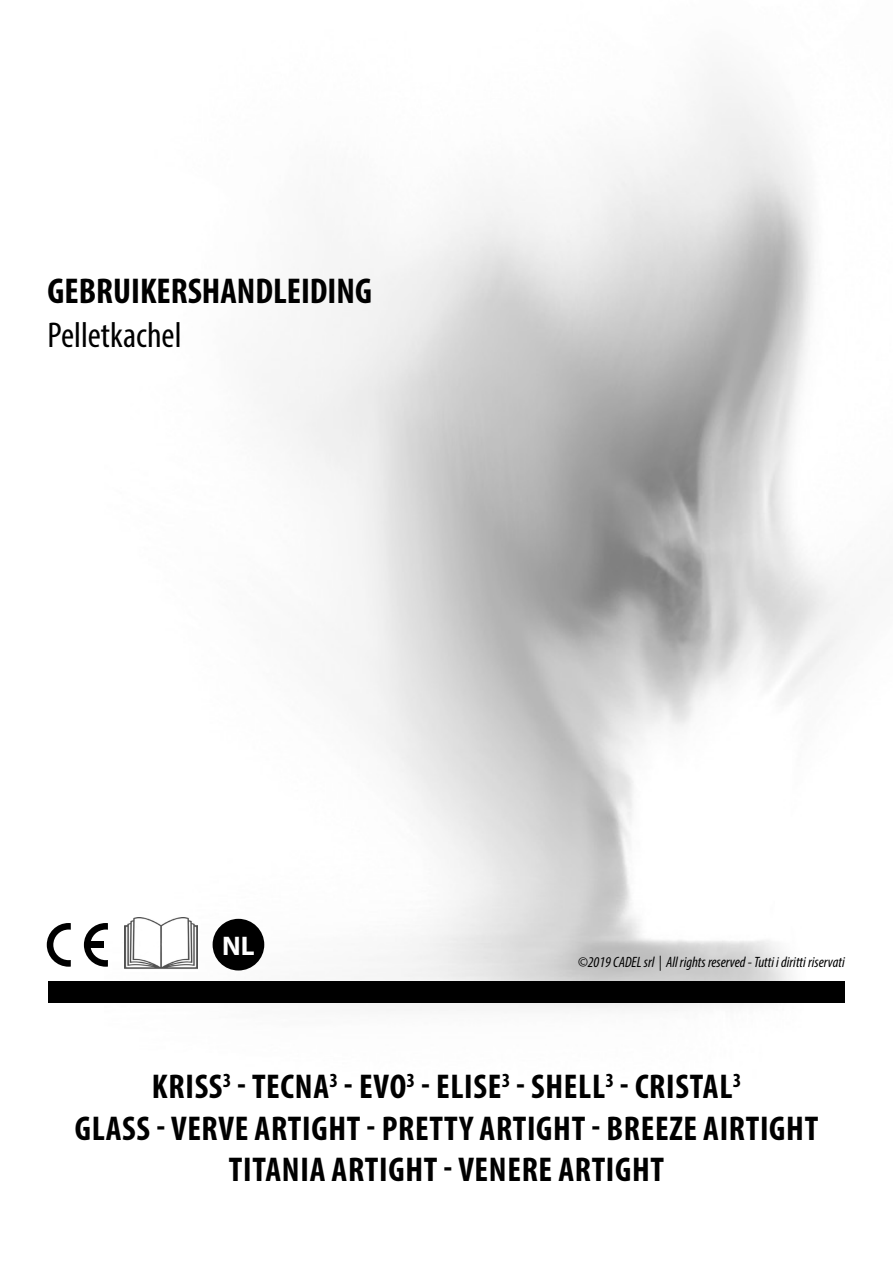
<style>
.page{position:relative;width:893px;height:1263px;background:#fff}
.page>*{position:absolute;margin:0;border:0;box-sizing:border-box;transform-origin:0 0}
.t1{font:700 condensed 36px "Myriad Pro";color:#000}
.t2{font:condensed 36px "Myriad Pro";color:#000}
.t3{font:700 condensed 34.5px "Myriad Pro";letter-spacing:.02em;color:#000}
.t4{font:700 27px "Myriad Pro";color:#fff}
.t5{font:italic condensed 15px "Myriad Pro";color:#000}
</style>
<div class="page">
<img style="left:124px;top:72px;width:724px;height:937px">
<div style="left:48px;top:981px;width:797px;height:22px;background:#000"></div>
<svg style="left:47px;top:923px;width:24px;height:44px"></svg>
<svg style="left:84px;top:923px;width:24px;height:44px"></svg>
<div style="left:90px;top:941px;width:14px;height:7px;background:#000"></div>
<div style="left:213px;top:919px;width:51px;height:51px;background:#000;border-radius:50%"></div>
<img style="left:125px;top:917px;width:73px;height:55px">
<p class="t1" style="left:48px;top:269px;width:326px">GEBRUIKERSHANDLEIDING</p>
<p class="t2" style="left:48px;top:313px;width:135px">Pelletkachel</p>
<p class="t4" style="left:222px;top:928px;width:34px">NL</p>
<p class="t5" style="left:578px;top:952px;width:268px">©2019 CADEL srl | All rights reserved - Tutti i diritti riservati</p>
<p class="t3" style="left:152px;top:1065px;width:591px">KRISS<sup>3</sup> - TECNA<sup>3</sup> - EVO<sup>3</sup> - ELISE<sup>3</sup> - SHELL<sup>3</sup> - CRISTAL<sup>3</sup></p>
<p class="t3" style="left:75px;top:1107px;width:745px">GLASS - VERVE ARTIGHT - PRETTY ARTIGHT - BREEZE AIRTIGHT</p>
<p class="t3" style="left:229px;top:1148px;width:437px">TITANIA ARTIGHT - VENERE ARTIGHT</p>
</div>
